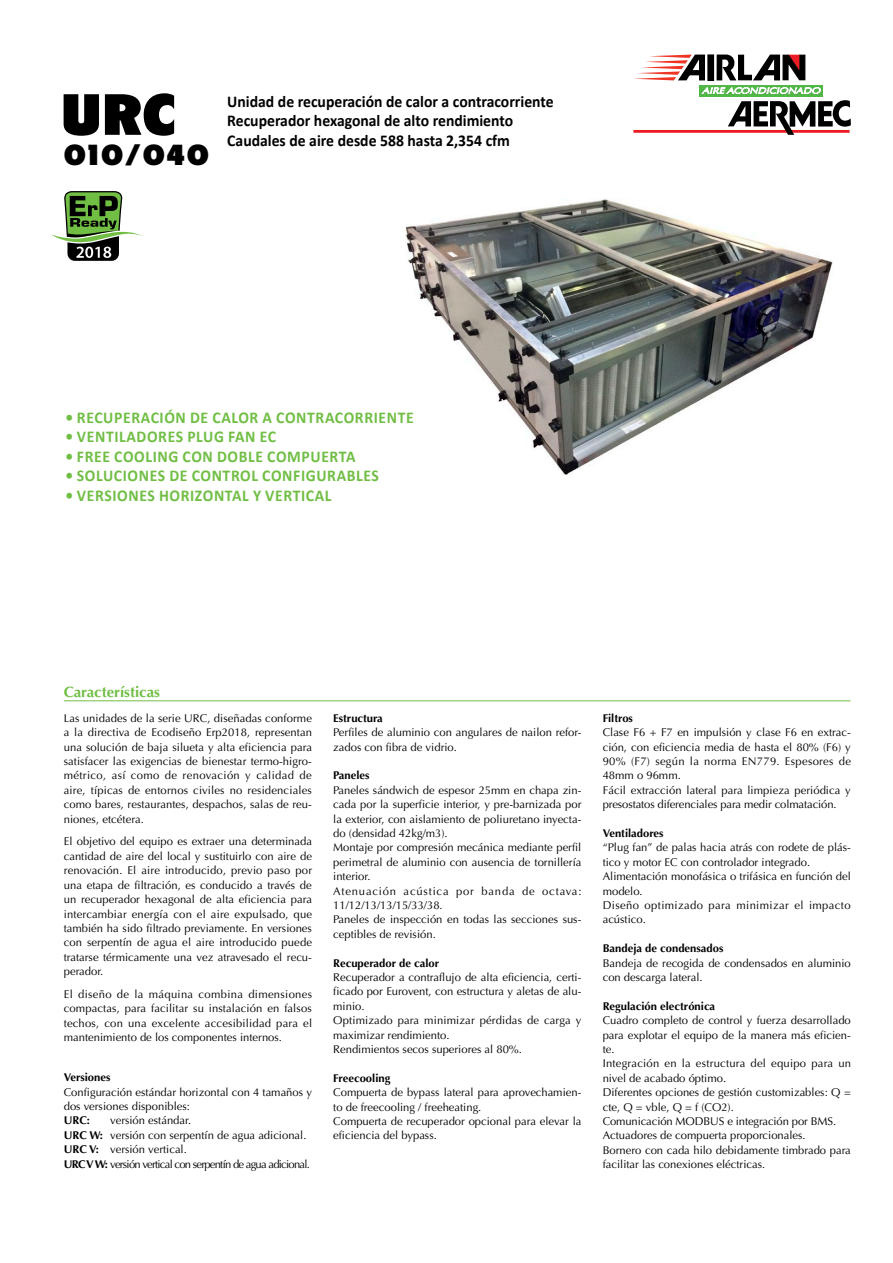
<style>
.page{position:relative;width:893px;height:1263px;background:#fff}
.page>*{position:absolute;margin:0;border:0;box-sizing:border-box;transform-origin:0 0}
.Titolo{font:900 condensed 57px "Flyer LT Std";color:#000;scale:1.6 1}
.Titulo_2{font:900 condensed 28.5px "Flyer LT Std";letter-spacing:.05em;color:#000;scale:1.56 1}
.t1{font:700 16.5px "Calibri";letter-spacing:.04em;color:#70be44;scale:.95 1}
.t2{font:700 16.5px "Calibri";color:#000;scale:.95 1}
.Titoletto_barra_verd{font:700 15px "Optima";color:#70be44}
.Desc_Generale{font:11.25px/14.4px "Optima";color:#000}
.Desc_Carat_Acces{font:700 11.25px "Optima";color:#000}
.Desc_Carat_Acces-2{font:11.25px "Optima";color:#000}
.Desc_Generale-2{font:11.25px/14.4px "Optima";letter-spacing:.02em;color:#000}
.Desc_Generale-3{font:11.25px/14.4px "Optima";letter-spacing:.07em;color:#000}
.Desc_Carat_Acces-3{font:11.25px "Optima";letter-spacing:-.065em;color:#000}
.Desc_Generale-4{font:11.25px/14.4px "Optima";letter-spacing:.035em;color:#000}
.s1{font-weight:700}
</style>
<div class="page">
<svg style="left:51px;top:191px;width:91px;height:70px"></svg>
<img style="left:406px;top:199px;width:427px;height:276px">
<hr style="left:64px;top:700px;width:786px;height:1px;background:#70be44">
<hr style="left:633px;top:130px;width:217px;height:3px;background:#ec1b24">
<div style="left:708px;top:55px;width:6px;height:25px;background:#000"></div>
<svg style="left:717px;top:54px;width:89px;height:27px"></svg>
<div style="left:699px;top:85px;width:124px;height:11px;background:#51b747"></div>
<svg style="left:701px;top:87px;width:150px;height:48px"></svg>
<svg style="left:634px;top:55px;width:71px;height:25px"></svg>
<p class="Titolo" style="left:61px;top:81px;width:73px">URC</p>
<p class="Titulo_2" style="left:64px;top:138px;width:95px">010/040</p>
<p class="t2" style="left:227px;top:91px;width:345px">Unidad de recuperación de calor a contracorriente</p>
<p class="t2" style="left:227px;top:110px;width:302px">Recuperador hexagonal de alto rendimiento</p>
<p class="t2" style="left:227px;top:130px;width:299px">Caudales de aire desde 588 hasta 2,354 cfm</p>
<p class="t1" style="left:66px;top:407px;width:368px">• RECUPERACIÓN DE CALOR A CONTRACORRIENTE</p>
<p class="t1" style="left:66px;top:426px;width:223px">• VENTILADORES PLUG FAN EC</p>
<p class="t1" style="left:66px;top:446px;width:307px">• FREE COOLING CON DOBLE COMPUERTA</p>
<p class="t1" style="left:66px;top:465px;width:331px">• SOLUCIONES DE CONTROL CONFIGURABLES</p>
<p class="t1" style="left:66px;top:485px;width:281px">• VERSIONES HORIZONTAL Y VERTICAL</p>
<p class="Titoletto_barra_verd" style="left:64px;top:683px;width:98px">Características</p>
<p class="Desc_Generale" style="left:64px;top:711px;width:250px;text-align:justify">Las unidades de la serie URC, diseñadas conforme a la directiva de Ecodiseño Erp2018, representan una solución de baja silueta y alta eficiencia para satisfacer las exigencias de bienestar termo-higro&shy;métrico, así como de renovación y calidad de aire, típicas de entornos civiles no residenciales como bares, restaurantes, despachos, salas de reu&shy;niones, etcétera.</p>
<p class="Desc_Generale" style="left:64px;top:835px;width:250px;text-align:justify">El objetivo del equipo es extraer una determinada cantidad de aire del local y sustituirlo con aire de renovación. El aire introducido, previo paso por una etapa de filtración, es conducido a través de un recuperador hexagonal de alta eficiencia para intercambiar energía con el aire expulsado, que también ha sido filtrado previamente. En versiones con serpentín de agua el aire introducido puede tratarse térmicamente una vez atravesado el recu&shy;perador.</p>
<p class="Desc_Generale" style="left:64px;top:987px;width:250px;text-align:justify">El diseño de la máquina combina dimensiones compactas, para facilitar su instalación en falsos techos, con una excelente accesibilidad para el mantenimiento de los componentes internos.</p>
<p class="Desc_Carat_Acces" style="left:64px;top:1071px;width:48px">Versiones</p>
<p class="Desc_Generale" style="left:64px;top:1085px;width:250px">Configuración estándar horizontal con 4 tamaños y dos versiones disponibles:</p>
<p class="Desc_Carat_Acces" style="left:64px;top:1114px;width:28px">URC:</p>
<p class="Desc_Carat_Acces-2" style="left:110px;top:1114px;width:82px">versión estándar.</p>
<p class="Desc_Carat_Acces-2" style="left:64px;top:1128px;width:244px"><span class="s1">URC W:</span> versión con serpentín de agua adicional.</p>
<p class="Desc_Carat_Acces-2" style="left:64px;top:1143px;width:125px"><span class="s1">URC V:</span> versión vertical.</p>
<p class="Desc_Carat_Acces-3" style="left:64px;top:1157px;width:248px"><span class="s1">URC V W:</span> versión vertical con serpentín de agua adicional.</p>
<p class="Desc_Carat_Acces" style="left:333px;top:711px;width:51px">Estructura</p>
<p class="Desc_Generale" style="left:333px;top:725px;width:250px">Perfiles de aluminio con angulares de nailon refor&shy;zados con fibra de vidrio.</p>
<p class="Desc_Carat_Acces" style="left:333px;top:769px;width:38px">Paneles</p>
<p class="Desc_Generale" style="left:333px;top:783px;width:250px;text-align:justify">Paneles sándwich de espesor 25mm en chapa zin&shy;cada por la superficie interior, y pre-barnizada por la exterior, con aislamiento de poliuretano inyecta&shy;do (densidad 42kg/m3).</p>
<p class="Desc_Generale" style="left:333px;top:840px;width:250px;text-align:justify">Montaje por compresión mecánica mediante perfil perimetral de aluminio con ausencia de tornillería interior.</p>
<p class="Desc_Generale-3" style="left:333px;top:884px;width:250px">Atenuación acústica por banda de octava:<br>11/12/13/13/15/33/38.</p>
<p class="Desc_Generale" style="left:333px;top:912px;width:250px">Paneles de inspección en todas las secciones sus&shy;ceptibles de revisión.</p>
<p class="Desc_Carat_Acces" style="left:333px;top:956px;width:107px">Recuperador de calor</p>
<p class="Desc_Generale" style="left:333px;top:970px;width:250px;text-align:justify">Recuperador a contraflujo de alta eficiencia, certi&shy;ficado por Eurovent, con estructura y aletas de alu&shy;minio.</p>
<p class="Desc_Generale" style="left:333px;top:1013px;width:250px">Optimizado para minimizar pérdidas de carga y maximizar rendimiento.</p>
<p class="Desc_Generale" style="left:333px;top:1042px;width:190px">Rendimientos secos superiores al 80%.</p>
<p class="Desc_Carat_Acces" style="left:333px;top:1071px;width:59px">Freecooling</p>
<p class="Desc_Generale" style="left:333px;top:1085px;width:250px">Compuerta de bypass lateral para aprovechamien&shy;to de freecooling / freeheating.</p>
<p class="Desc_Generale" style="left:333px;top:1114px;width:250px">Compuerta de recuperador opcional para elevar la eficiencia del bypass.</p>
<p class="Desc_Carat_Acces" style="left:603px;top:711px;width:32px">Filtros</p>
<p class="Desc_Generale" style="left:603px;top:725px;width:250px;text-align:justify">Clase F6 + F7 en impulsión y clase F6 en extrac&shy;ción, con eficiencia media de hasta el 80% (F6) y 90% (F7) según la norma EN779. Espesores de 48mm o 96mm.</p>
<p class="Desc_Generale" style="left:603px;top:783px;width:250px">Fácil extracción lateral para limpieza periódica y presostatos diferenciales para medir colmatación.</p>
<p class="Desc_Carat_Acces" style="left:603px;top:827px;width:62px">Ventiladores</p>
<p class="Desc_Generale" style="left:603px;top:840px;width:250px">“Plug fan” de palas hacia atrás con rodete de plás&shy;tico y motor EC con controlador integrado.</p>
<p class="Desc_Generale" style="left:603px;top:869px;width:250px">Alimentación monofásica o trifásica en función del modelo.</p>
<p class="Desc_Generale-4" style="left:603px;top:898px;width:250px">Diseño optimizado para minimizar el impacto acústico.</p>
<p class="Desc_Carat_Acces" style="left:603px;top:942px;width:122px">Bandeja de condensados</p>
<p class="Desc_Generale" style="left:603px;top:956px;width:250px">Bandeja de recogida de condensados en aluminio con descarga lateral.</p>
<p class="Desc_Carat_Acces" style="left:603px;top:999px;width:114px">Regulación electrónica</p>
<p class="Desc_Generale" style="left:603px;top:1013px;width:250px;text-align:justify">Cuadro completo de control y fuerza desarrollado para explotar el equipo de la manera más eficien&shy;te.</p>
<p class="Desc_Generale-2" style="left:603px;top:1056px;width:250px">Integración en la estructura del equipo para un nivel de acabado óptimo.</p>
<p class="Desc_Generale" style="left:603px;top:1085px;width:250px">Diferentes opciones de gestión customizables: Q = cte, Q = vble, Q = f (CO2).</p>
<p class="Desc_Generale" style="left:603px;top:1114px;width:235px">Comunicación MODBUS e integración por BMS.</p>
<p class="Desc_Generale" style="left:603px;top:1128px;width:205px">Actuadores de compuerta proporcionales.</p>
<p class="Desc_Generale" style="left:603px;top:1143px;width:250px">Bornero con cada hilo debidamente timbrado para facilitar las conexiones eléctricas.</p>
</div>
